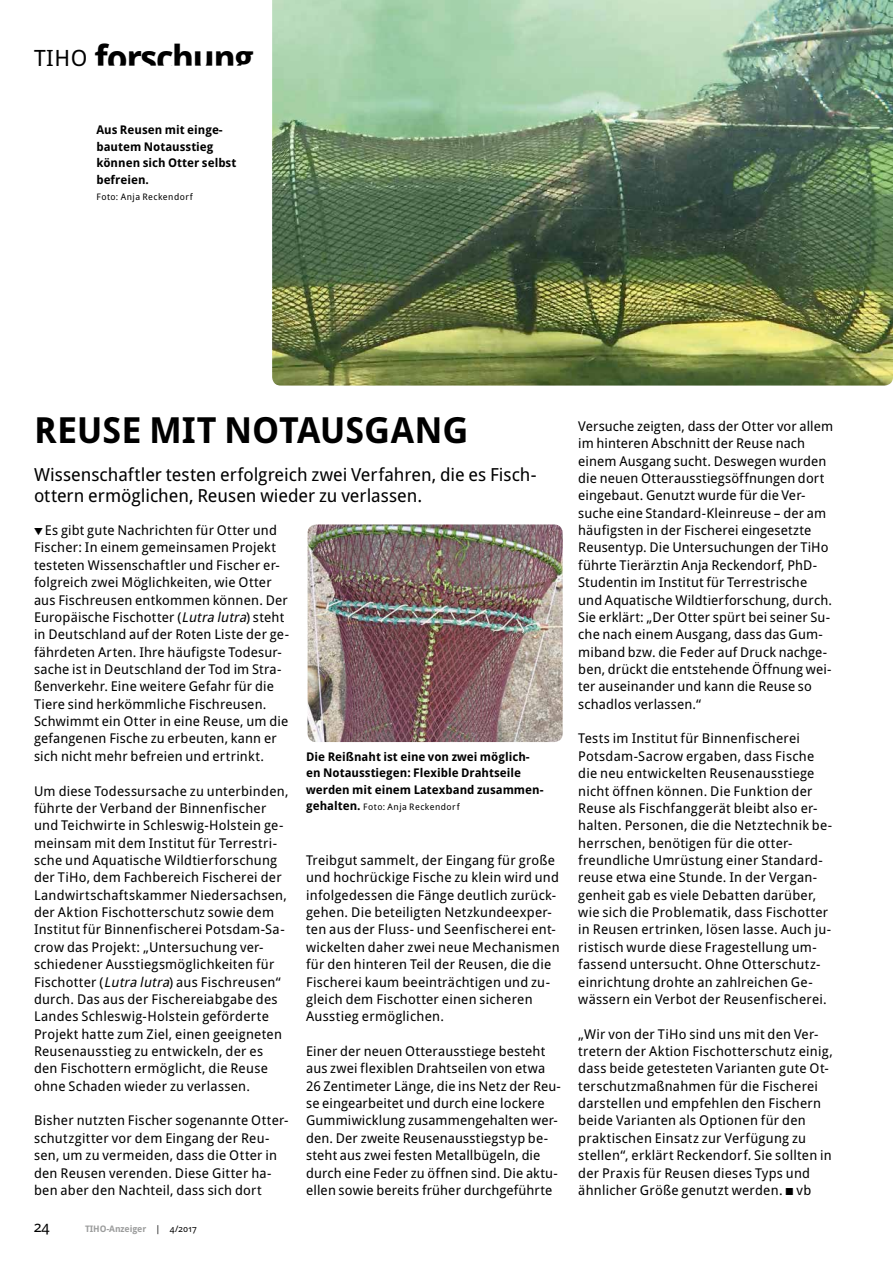
<style>
.page{position:relative;width:893px;height:1263px;background:#fff}
.page>*{position:absolute;margin:0;border:0;box-sizing:border-box;transform-origin:0 0}
.t1{font:700 36px "Droid Sans Pro";letter-spacing:-.01em;color:#000}
.t2{font:700 36px "Droid Sans Pro";letter-spacing:-.05em;color:#000}
.t3{font:18px/21px "Droid Sans Pro";color:#000}
.t4{font:15px "Droid Sans Pro";color:#000}
.t5{font:13.5px/17.4px "Droid Sans Pro";letter-spacing:.015em;color:#000}
.t6{font:700 12px/16.5px "Droid Sans Pro";color:#000}
.t7{font:9px "Droid Sans Pro";letter-spacing:.05em;color:#000}
.t8{font:700 9px "Droid Sans Pro";letter-spacing:-.01em;color:#9c9d9d}
.s1{font-weight:400;font-size:22.5px}
.s2{font-style:italic}
.s3{font-weight:700;font-size:12px}
.s4{font-weight:400;color:#000}
</style>
<div class="page">
<img style="left:272px;top:0;width:621px;height:386px">
<img style="left:308px;top:524px;width:255px;height:218px">
<p class="t2" style="left:34px;top:33px;width:222px"><span class="s1">TIHO</span> forschung</p>
<p class="t6" style="left:96px;top:121px;width:141px">Aus Reusen mit einge&shy;bautem Notausstieg können sich Otter selbst befreien.</p>
<p class="t7" style="left:96px;top:191px;width:98px">Foto: Anja Reckendorf</p>
<p class="t1" style="left:34px;top:405px;width:436px">REUSE MIT NOTAUSGANG</p>
<p class="t3" style="left:34px;top:464px;width:504px">Wissenschaftler testen erfolgreich zwei Verfahren, die es Fisch&shy;ottern ermöglichen, Reusen wieder zu verlassen.</p>
<p class="t5" style="left:34px;top:521px;width:256px;text-indent:11px">Es gibt gute Nachrichten für Otter und Fischer: In einem gemeinsamen Projekt testeten Wissenschaftler und Fischer er&shy;folgreich zwei Möglichkeiten, wie Otter aus Fischreusen entkommen können. Der Europäische Fischotter (<span class="s2">Lutra lutra</span>) steht in Deutschland auf der Roten Liste der ge&shy;fährdeten Arten. Ihre häufigste Todesur&shy;sache ist in Deutschland der Tod im Stra&shy;ßenverkehr. Eine weitere Gefahr für die Tiere sind herkömmliche Fischreusen.<br>Schwimmt ein Otter in eine Reuse, um die gefangenen Fische zu erbeuten, kann er sich nicht mehr befreien und ertrinkt.</p>
<p class="t5" style="left:34px;top:782px;width:256px">Um diese Todessursache zu unterbinden, führte der Verband der Binnenfischer und Teichwirte in Schleswig-Holstein ge&shy;meinsam mit dem Institut für Terrestri&shy;sche und Aquatische Wildtierforschung der TiHo, dem Fachbereich Fischerei der Landwirtschaftskammer Niedersachsen, der Aktion Fischotterschutz sowie dem Institut für Binnenfischerei Potsdam-Sa&shy;crow das Projekt: „Untersuchung ver&shy;schiedener Ausstiegsmöglichkeiten für Fischotter (<span class="s2">Lutra lutra</span>) aus Fischreusen“ durch. Das aus der Fischereiabgabe des Landes Schleswig-Holstein geförderte Projekt hatte zum Ziel, einen geeigneten Reusenausstieg zu entwickeln, der es den Fischottern ermöglicht, die Reuse ohne Schaden wieder zu verlassen.</p>
<p class="t5" style="left:34px;top:1111px;width:256px">Bisher nutzten Fischer sogenannte Otter&shy;schutzgitter vor dem Eingang der Reu&shy;sen, um zu vermeiden, dass die Otter in den Reusen verenden. Diese Gitter ha&shy;ben aber den Nachteil, dass sich dort</p>
<p class="t6" style="left:306px;top:748px;width:239px">Die Reißnaht ist eine von zwei möglich&shy;en Notausstiegen: Flexible Drahtseile werden mit einem Latexband zusammen-</p>
<p class="t7" style="left:306px;top:801px;width:155px"><span class="s3">gehalten.</span> Foto: Anja Reckendorf</p>
<p class="t5" style="left:306px;top:851px;width:255px">Treibgut sammelt, der Eingang für große und hochrückige Fische zu klein wird und infolgedessen die Fänge deutlich zurück&shy;gehen. Die beteiligten Netzkundeexper&shy;ten aus der Fluss- und Seenfischerei ent&shy;wickelten daher zwei neue Mechanismen für den hinteren Teil der Reusen, die die Fischerei kaum beeinträchtigen und zu&shy;gleich dem Fischotter einen sicheren Ausstieg ermöglichen.</p>
<p class="t5" style="left:306px;top:1042px;width:256px">Einer der neuen Otterausstiege besteht aus zwei flexiblen Drahtseilen von etwa 26 Zentimeter Länge, die ins Netz der Reu&shy;se eingearbeitet und durch eine lockere Gummiwicklung zusammengehalten wer&shy;den. Der zweite Reusenausstiegstyp be&shy;steht aus zwei festen Metallbügeln, die durch eine Feder zu öffnen sind. Die aktu&shy;ellen sowie bereits früher durchgeführte</p>
<p class="t4" style="left:34px;top:1216px;width:17px">24</p>
<p class="t8" style="left:85px;top:1222px;width:113px">TIHO-Anzeiger <span class="s4">| 4/2017</span></p>
<p class="t5" style="left:578px;top:417px;width:256px">Versuche zeigten, dass der Otter vor allem im hinteren Abschnitt der Reuse nach einem Ausgang sucht. Deswegen wurden die neuen Otterausstiegsöffnungen dort eingebaut. Genutzt wurde für die Ver&shy;suche eine Standard-Kleinreuse – der am häufigsten in der Fischerei eingesetzte Reusentyp. Die Untersuchungen der TiHo führte Tierärztin Anja Reckendorf, PhD-Studentin im Institut für Terrestrische und Aquatische Wildtierforschung, durch.<br>Sie erklärt: „Der Otter spürt bei seiner Su&shy;che nach einem Ausgang, dass das Gum&shy;miband bzw. die Feder auf Druck nachge&shy;ben, drückt die entstehende Öffnung wei&shy;ter auseinander und kann die Reuse so schadlos verlassen.“</p>
<p class="t5" style="left:578px;top:729px;width:255px">Tests im Institut für Binnenfischerei Potsdam-Sacrow ergaben, dass Fische die neu entwickelten Reusenausstiege nicht öffnen können. Die Funktion der Reuse als Fischfanggerät bleibt also er&shy;halten. Personen, die die Netztechnik be&shy;herrschen, benötigen für die otter&shy;freundliche Umrüstung einer Standard&shy;reuse etwa eine Stunde. In der Vergan&shy;genheit gab es viele Debatten darüber, wie sich die Problematik, dass Fischotter in Reusen ertrinken, lösen lasse. Auch ju&shy;ristisch wurde diese Fragestellung um&shy;fassend untersucht. Ohne Otterschutz&shy;einrichtung drohte an zahlreichen Ge&shy;wässern ein Verbot der Reusenfischerei.</p>
<p class="t5" style="left:578px;top:1025px;width:256px">„Wir von der TiHo sind uns mit den Ver&shy;tretern der Aktion Fischotterschutz einig, dass beide getesteten Varianten gute Ot&shy;terschutzmaßnahmen für die Fischerei darstellen und empfehlen den Fischern beide Varianten als Optionen für den praktischen Einsatz zur Verfügung zu stellen“, erklärt Reckendorf. Sie sollten in der Praxis für Reusen dieses Typs und ähnlicher Größe genutzt werden. vb</p>
</div>
